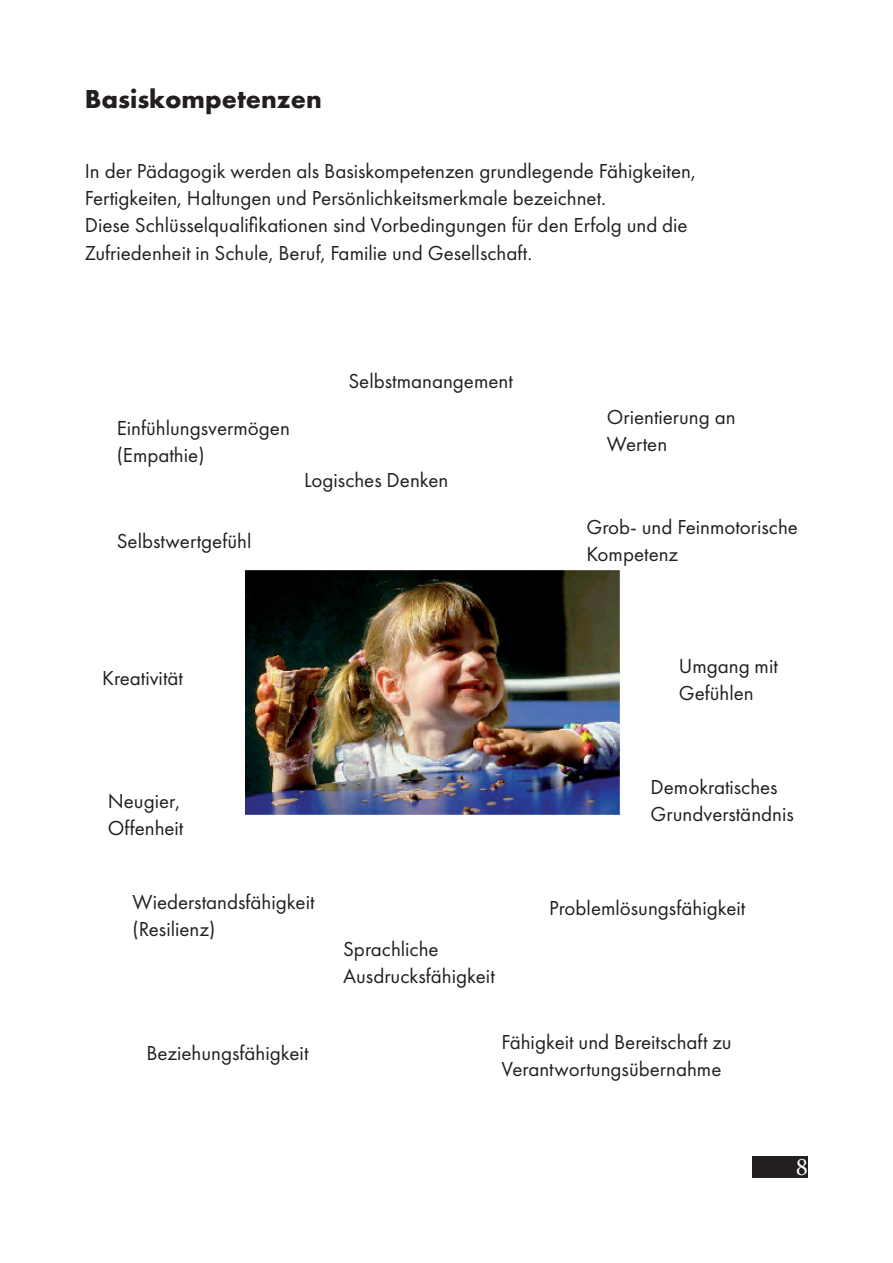
<style>
.page{position:relative;width:893px;height:1263px;background:#fff}
.page>*{position:absolute;margin:0;border:0;box-sizing:border-box;transform-origin:0 0}
.t1{font:700 27px "Futura PT";color:#231f20}
.t2{font:25.5px "Minion Pro";color:#fff}
.t3{font:21px/27px "Futura PT";color:#231f20}
</style>
<div class="page">
<div style="left:753px;top:1157px;width:55px;height:21px;background:#231f20"></div>
<img style="left:246px;top:570px;width:375px;height:245px">
<p class="t1" style="left:85px;top:82px;width:239px">Basiskompetenzen</p>
<p class="t3" style="left:85px;top:158px;width:613px">In der Pädagogik werden als Basiskompetenzen grundlegende Fähigkeiten, Fertigkeiten, Haltungen und Persönlichkeitsmerkmale bezeichnet.<br>Diese Schlüsselqualifikationen sind Vorbedingungen für den Erfolg und die Zufriedenheit in Schule, Beruf, Familie und Gesellschaft.</p>
<p class="t3" style="left:117px;top:414px;width:175px">Einfühlungsvermögen (Empathie)</p>
<p class="t3" style="left:117px;top:528px;width:136px">Selbstwertgefühl</p>
<p class="t3" style="left:348px;top:367px;width:166px">Selbstmanangement</p>
<p class="t3" style="left:304px;top:466px;width:146px">Logisches Denken</p>
<p class="t3" style="left:102px;top:664px;width:82px">Kreativität</p>
<p class="t3" style="left:108px;top:787px;width:77px">Neugier,<br>Offenheit</p>
<p class="t3" style="left:133px;top:888px;width:183px">Wiederstandsfähigkeit (Resilienz)</p>
<p class="t3" style="left:343px;top:935px;width:153px">Sprachliche<br>Ausdrucksfähigkeit</p>
<p class="t3" style="left:607px;top:404px;width:130px">Orientierung an<br>Werten</p>
<p class="t3" style="left:587px;top:513px;width:213px">Grob- und Feinmotorische<br>Kompetenz</p>
<p class="t3" style="left:679px;top:652px;width:101px">Umgang mit<br>Gefühlen</p>
<p class="t3" style="left:651px;top:774px;width:145px">Demokratisches<br>Grundverständnis</p>
<p class="t3" style="left:549px;top:895px;width:198px">Problemlösungsfähigkeit</p>
<p class="t3" style="left:146px;top:1039px;width:164px">Beziehungsfähigkeit</p>
<p class="t3" style="left:501px;top:1029px;width:232px">Fähigkeit und Bereitschaft zu<br>Verantwortungsübernahme</p>
<p class="t2" style="left:796px;top:1150px;width:14px">8</p>
</div>
